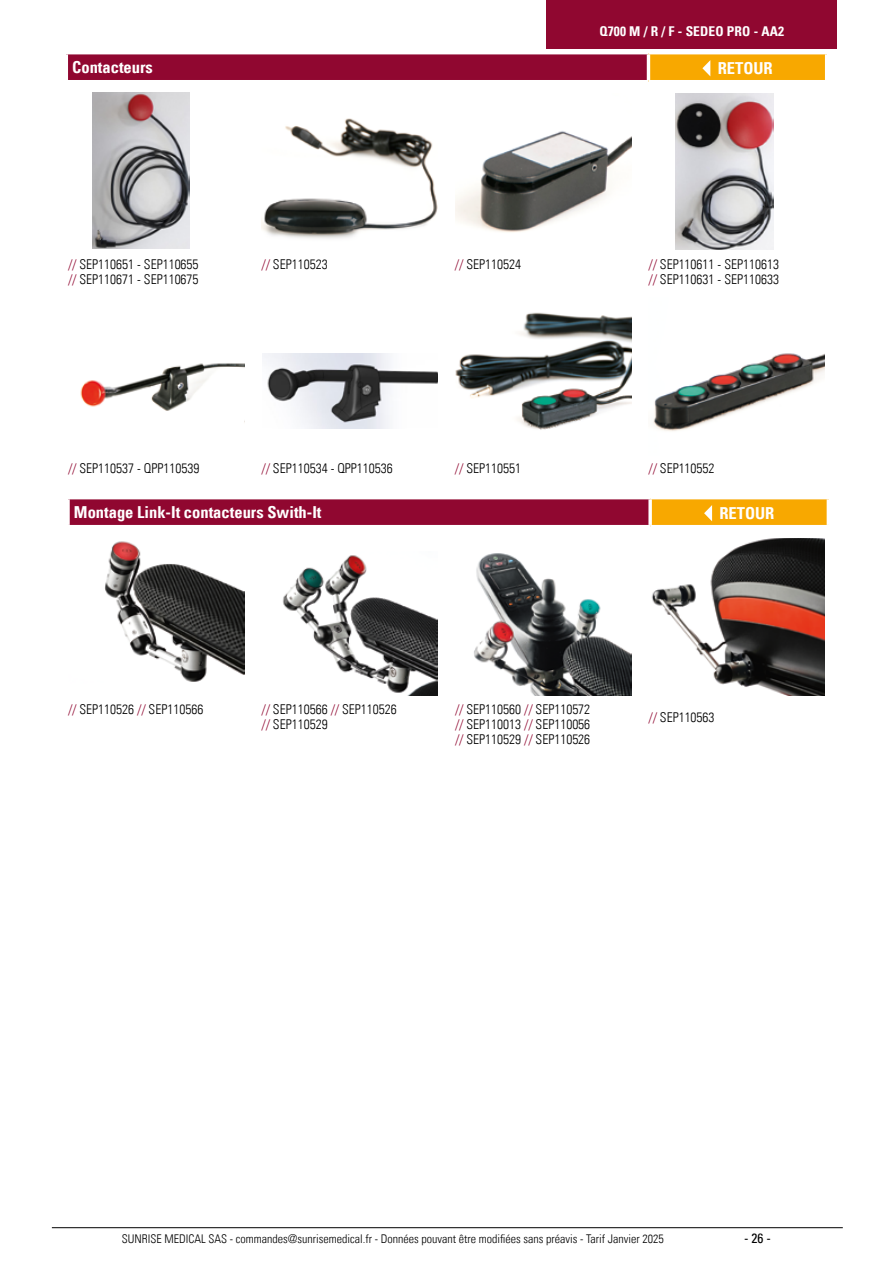
<style>
.page{position:relative;width:893px;height:1263px;background:#fff}
.page>*{position:absolute;margin:0;border:0;box-sizing:border-box;transform-origin:0 0}
.t1{font:16.5px "Univers Com 67 Bold Cond";color:#fff}
.t2{font:13.5px/15px "Univers Com 47 Light Cond";color:#000}
.t3{font:13.5px "Univers Com 67 Bold Cond";letter-spacing:.01em;color:#fff}
.t4{font:condensed 13.5px "Univers Com 57";color:#000}
.t5{font:12px "Univers Com 47 Light Cond";color:#000}
.s1{color:#900730}
</style>
<div class="page">
<img style="left:282px;top:555px;width:156px;height:141px">
<img style="left:474px;top:553px;width:157px;height:143px">
<img style="left:651px;top:538px;width:174px;height:158px">
<div style="left:68px;top:498px;width:582px;height:29px;background:#900730"></div>
<div style="left:650px;top:498px;width:178px;height:29px;background:#f8a800"></div>
<hr style="left:650px;top:496px;width:180px;height:3px;background:#fff">
<hr style="left:827px;top:499px;width:3px;height:26px;background:#fff">
<hr style="left:650px;top:525px;width:180px;height:3px;background:#fff">
<hr style="left:66px;top:496px;width:584px;height:3px;background:#fff">
<svg style="left:68px;top:499px;width:2px;height:26px"></svg>
<svg style="left:648px;top:499px;width:4px;height:26px"></svg>
<hr style="left:66px;top:525px;width:584px;height:3px;background:#fff">
<svg style="left:704px;top:505px;width:8px;height:16px"></svg>
<div style="left:66px;top:53px;width:582px;height:29px;background:#900730"></div>
<div style="left:648px;top:53px;width:179px;height:29px;background:#f8a800"></div>
<hr style="left:648px;top:51px;width:180px;height:3px;background:#fff">
<hr style="left:825px;top:54px;width:3px;height:26px;background:#fff">
<hr style="left:648px;top:80px;width:180px;height:3px;background:#fff">
<hr style="left:65px;top:51px;width:583px;height:3px;background:#fff">
<hr style="left:65px;top:54px;width:3px;height:26px;background:#fff">
<hr style="left:647px;top:54px;width:3px;height:26px;background:#fff">
<hr style="left:65px;top:80px;width:583px;height:3px;background:#fff">
<svg style="left:702px;top:60px;width:8px;height:16px"></svg>
<img style="left:105px;top:541px;width:139px;height:141px">
<img style="left:261px;top:118px;width:177px;height:121px">
<img style="left:80px;top:363px;width:164px;height:48px">
<img style="left:653px;top:353px;width:172px;height:78px">
<img style="left:455px;top:131px;width:176px;height:101px">
<img style="left:455px;top:312px;width:176px;height:118px">
<img style="left:263px;top:353px;width:175px;height:75px">
<img style="left:93px;top:92px;width:97px;height:157px">
<img style="left:675px;top:94px;width:98px;height:155px">
<div style="left:546px;top:0;width:291px;height:48px;background:#900730"></div>
<hr style="left:52px;top:1227px;width:791px;height:1px;background:#000">
<p class="t3" style="left:599px;top:23px;width:186px">Q700 M / R / F - SEDEO PRO - AA2</p>
<p class="t1" style="left:72px;top:57px;width:82px">Contacteurs</p>
<p class="t1" style="left:718px;top:58px;width:57px">RETOUR</p>
<p class="t2" style="left:68px;top:257px;width:132px"><span class="s1">//</span> SEP110651 - SEP110655</p>
<p class="t2" style="left:261px;top:257px;width:68px"><span class="s1">//</span> SEP110523</p>
<p class="t2" style="left:68px;top:272px;width:132px"><span class="s1">//</span> SEP110671 - SEP110675</p>
<p class="t2" style="left:455px;top:257px;width:68px"><span class="s1">//</span> SEP110524</p>
<p class="t2" style="left:648px;top:257px;width:132px"><span class="s1">//</span> SEP110611 - SEP110613 <span class="s1">//</span> SEP110631 - SEP110633</p>
<p class="t2" style="left:68px;top:461px;width:133px"><span class="s1">//</span> SEP110537 - QPP110539</p>
<p class="t2" style="left:648px;top:461px;width:68px"><span class="s1">//</span> SEP110552</p>
<p class="t2" style="left:261px;top:461px;width:133px"><span class="s1">//</span> SEP110534 - QPP110536</p>
<p class="t2" style="left:455px;top:461px;width:68px"><span class="s1">//</span> SEP110551</p>
<p class="t1" style="left:74px;top:502px;width:249px">Montage Link-It contacteurs Swith-It</p>
<p class="t1" style="left:719px;top:503px;width:57px">RETOUR</p>
<p class="t2" style="left:68px;top:702px;width:137px"><span class="s1">//</span> SEP110526 <span class="s1">//</span> SEP110566</p>
<p class="t2" style="left:261px;top:702px;width:137px"><span class="s1">//</span> SEP110566 <span class="s1">//</span> SEP110526 <span class="s1">//</span> SEP110529</p>
<p class="t2" style="left:455px;top:702px;width:137px;text-align:justify"><span class="s1">//</span> SEP110560 <span class="s1">//</span> SEP110572 <span class="s1">//</span> SEP110013 <span class="s1">//</span> SEP110056 <span class="s1">//</span> SEP110529 <span class="s1">//</span> SEP110526</p>
<p class="t2" style="left:648px;top:710px;width:68px"><span class="s1">//</span> SEP110563</p>
<p class="t5" style="left:122px;top:1231px;width:543px">SUNRISE MEDICAL SAS - commandes@sunrisemedical.fr - Données pouvant être modifiées sans préavis - Tarif Janvier 2025</p>
<p class="t4" style="left:744px;top:1229px;width:28px">- 26 -</p>
</div>
